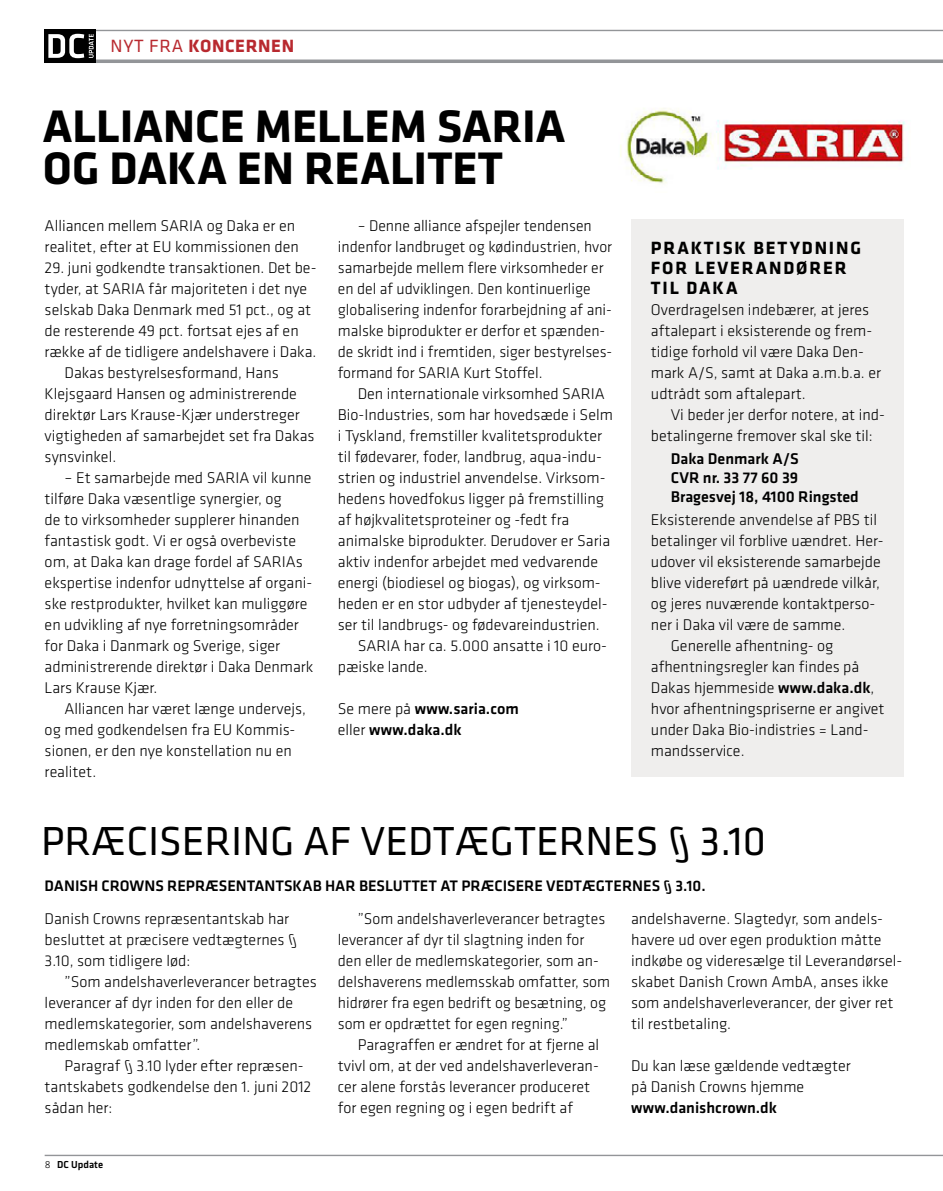
<style>
.page{position:relative;width:943px;height:1191px;background:#fff}
.page>*{position:absolute;margin:0;border:0;box-sizing:border-box;transform-origin:0 0}
.t1{font:700 47.25px/42px "Klavika";color:#000}
.t2{font:42px "Klavika";color:#000}
.t3{font:700 18.38px/20.3px "Klavika";letter-spacing:.1em;color:#000}
.t4{font:700 18.38px "Klavika";letter-spacing:.035em;color:#b8292f}
.t5{font:300 16.1px/21px "Klavika";color:#000}
.t6{font:500 16.1px/19.2px "Klavika";color:#000}
.t7{font:500 15.75px "Klavika";color:#000}
.t8{font:500 10.5px "Klavika";color:#000}
.s1{font-weight:400}
.s2{font-weight:300}
.s3{font-weight:500}
</style>
<div class="page">
<hr style="left:45px;top:1154px;width:898px;height:2px;background:#939598">
<hr style="left:45px;top:30px;width:898px;height:1px;background:#939598">
<hr style="left:45px;top:60px;width:898px;height:3px;background:#939598">
<div style="left:45px;top:30px;width:51px;height:33px;background:#000"></div>
<svg style="left:48px;top:34px;width:46px;height:24px"></svg>
<img style="left:620px;top:108px;width:285px;height:76px">
<div style="left:631px;top:220px;width:272px;height:557px;background:#efeeed"></div>
<p class="t4" style="left:111px;top:35px;width:185px"><span class="s1">NYT FRA</span> KONCERNEN</p>
<h1 class="t1" style="left:43px;top:106px;width:147px">ALLIANCE</h1>
<h1 class="t1" style="left:43px;top:106px;width:500px;text-indent:212px">MELLEM SARIA<br>OG DAKA EN REALITET</h1>
<p class="t5" style="left:45px;top:215px;width:256px">Alliancen mellem SARIA og Daka er en realitet, efter at EU kommissionen den</p>
<p class="t5" style="left:45px;top:257px;width:273px">29. juni godkendte transaktionen. Det be-</p>
<p class="t5" style="left:45px;top:278px;width:264px">tyder, at SARIA får majoriteten i det nye</p>
<p class="t5" style="left:45px;top:299px;width:268px">selskab Daka Denmark med 51 pct., og at</p>
<p class="t5" style="left:45px;top:320px;width:255px">de resterende 49 pct. fortsat ejes af en</p>
<p class="t5" style="left:45px;top:341px;width:273px">række af de tidligere andelshavere i Daka.</p>
<p class="t5" style="left:64px;top:362px;width:216px">Dakas bestyrelsesformand, Hans</p>
<p class="t5" style="left:45px;top:383px;width:254px">Klejsgaard Hansen og administrerende</p>
<p class="t5" style="left:45px;top:404px;width:256px">direktør Lars Krause-Kjær understreger</p>
<p class="t5" style="left:45px;top:425px;width:271px">vigtigheden af samarbejdet set fra Dakas</p>
<p class="t5" style="left:45px;top:446px;width:73px">synsvinkel.</p>
<p class="t5" style="left:45px;top:467px;width:270px;text-indent:20px">– Et samarbejde med SARIA vil kunne tilføre Daka væsentlige synergier, og<br>de to virksomheder supplerer hinanden fantastisk godt. Vi er også overbeviste om, at Daka kan drage fordel af SARIAs ekspertise indenfor udnyttelse af organi&shy;ske restprodukter, hvilket kan muliggøre en udvikling af nye forretningsområder for Daka i Danmark og Sverige, siger administrerende direktør i Daka Denmark Lars Krause Kjær.</p>
<p class="t5" style="left:45px;top:698px;width:263px;text-indent:20px">Alliancen har været længe undervejs, og med godkendelsen fra EU Kommis&shy;sionen, er den nye konstellation nu en realitet.</p>
<p class="t5" style="left:338px;top:215px;width:276px;text-indent:20px">– Denne alliance afspejler tendensen indenfor landbruget og kødindustrien, hvor samarbejde mellem flere virksomheder er en del af udviklingen. Den kontinuerlige globalisering indenfor forarbejdning af ani&shy;malske biprodukter er derfor et spænden&shy;de skridt ind i fremtiden, siger bestyrelses&shy;formand for SARIA Kurt Stoffel.</p>
<p class="t5" style="left:358px;top:383px;width:249px">Den internationale virksomhed SARIA</p>
<p class="t5" style="left:338px;top:404px;width:276px">Bio-Industries, som har hovedsæde i Selm</p>
<p class="t5" style="left:338px;top:425px;width:266px">i Tyskland, fremstiller kvalitetsprodukter</p>
<p class="t5" style="left:338px;top:446px;width:266px">til fødevarer, foder, landbrug, aqua-indu-</p>
<p class="t5" style="left:338px;top:467px;width:269px">strien og industriel anvendelse. Virksom-</p>
<p class="t5" style="left:338px;top:488px;width:268px">hedens hovedfokus ligger på fremstilling</p>
<p class="t5" style="left:338px;top:509px;width:233px">af højkvalitetsproteiner og -fedt fra</p>
<p class="t5" style="left:338px;top:530px;width:274px">animalske biprodukter. Derudover er Saria</p>
<p class="t5" style="left:338px;top:551px;width:262px">aktiv indenfor arbejdet med vedvarende</p>
<p class="t5" style="left:338px;top:572px;width:264px">energi (biodiesel og biogas), og virksom-</p>
<p class="t5" style="left:338px;top:593px;width:271px">heden er en stor udbyder af tjenesteydel-</p>
<p class="t5" style="left:338px;top:614px;width:263px">ser til landbrugs- og fødevareindustrien.</p>
<p class="t5" style="left:358px;top:635px;width:251px">SARIA har ca. 5.000 ansatte i 10 euro-</p>
<p class="t5" style="left:338px;top:656px;width:91px">pæiske lande.</p>
<p class="t6" style="left:338px;top:698px;width:182px;line-height:21px"><span class="s2">Se mere på</span> www.saria.com <span class="s2">eller</span> www.daka.dk</p>
<p class="t3" style="left:651px;top:238px;width:212px">PRAKTISK BETYDN ING<br>FOR LEVERANDØRER<br>TIL DAKA</p>
<p class="t5" style="left:651px;top:299px;width:232px">Overdragelsen indebærer, at jeres aftalepart i eksisterende og frem&shy;tidige forhold vil være Daka Den&shy;mark A/S, samt at Daka a.m.b.a. er udtrådt som aftalepart.</p>
<p class="t5" style="left:651px;top:404px;width:235px;text-indent:20px">Vi beder jer derfor notere, at ind&shy;betalingerne fremover skal ske til:</p>
<p class="t6" style="left:670px;top:449px;width:128px">Daka Denmark A/S<br>CVR</p>
<p class="t6" style="left:670px;top:468px;width:190px;text-indent:32px">nr. 33 77 60 39<br>Bragesvej 18, 4100 Ringsted</p>
<p class="t5" style="left:651px;top:509px;width:228px">Eksisterende anvendelse af PBS til</p>
<p class="t5" style="left:651px;top:530px;width:234px">betalinger vil forblive uændret. Her-</p>
<p class="t5" style="left:651px;top:551px;width:231px">udover vil eksisterende samarbejde</p>
<p class="t5" style="left:651px;top:572px;width:230px">blive videreført på uændrede vilkår,</p>
<p class="t5" style="left:651px;top:593px;width:226px">og jeres nuværende kontaktperso-</p>
<p class="t5" style="left:651px;top:614px;width:196px">ner i Daka vil være de samme.</p>
<p class="t5" style="left:670px;top:635px;width:164px">Generelle afhentning- og</p>
<p class="t5" style="left:651px;top:656px;width:210px">afhentningsregler kan findes på</p>
<p class="t5" style="left:651px;top:677px;width:225px">Dakas hjemmeside <span class="s3">www.daka.dk</span>,</p>
<p class="t5" style="left:651px;top:698px;width:235px">hvor afhentningspriserne er angivet</p>
<p class="t5" style="left:651px;top:719px;width:219px">under Daka Bio-indistries = Land-</p>
<p class="t5" style="left:651px;top:740px;width:95px">mandsservice.</p>
<h2 class="t2" style="left:41px;top:818px;width:726px">PRÆCISERING AF VEDTÆGTERN ES § 3.10</h2>
<p class="t7" style="left:45px;top:877px;width:662px">Danish Crowns repræsentantskab har besluttet at præcisere vedtægternes § 3.10.</p>
<p class="t5" style="left:45px;top:908px;width:254px">Danish Crowns repræsentantskab har besluttet at præcisere vedtægternes §<br>3.10, som tidligere lød:</p>
<p class="t5" style="left:45px;top:971px;width:274px;text-indent:20px">”Som andelshaverleverancer betragtes leverancer af dyr inden for den eller de medlemskategorier, som andelshaverens medlemskab omfatter”.</p>
<p class="t5" style="left:45px;top:1055px;width:268px;text-indent:20px">Paragraf § 3.10 lyder efter repræsen&shy;tantskabets godkendelse den 1. juni 2012 sådan her:</p>
<p class="t8" style="left:45px;top:1159px;width:60px"><span class="s2">8</span> DC Update</p>
<p class="t5" style="left:338px;top:908px;width:274px;text-indent:20px">”Som andelshaverleverancer betragtes leverancer af dyr til slagtning inden for den eller de medlemskategorier, som an&shy;delshaverens medlemsskab omfatter, som hidrører fra egen bedrift og besætning, og som er opdrættet for egen regning.”</p>
<p class="t5" style="left:338px;top:1034px;width:263px;text-indent:20px">Paragraffen er ændret for at fjerne al tvivl om, at der ved andelshaverleveran&shy;cer alene forstås leverancer produceret for egen regning og i egen bedrift af</p>
<p class="t5" style="left:631px;top:908px;width:273px">andelshaverne. Slagtedyr, som andels&shy;havere ud over egen produktion måtte indkøbe og videresælge til Leverandørsel&shy;skabet Danish Crown AmbA, anses ikke som andelshaverleverancer, der giver ret til restbetaling.</p>
<p class="t5" style="left:631px;top:1055px;width:221px">Du kan læse gældende vedtægter på Danish Crowns hjemme</p>
<p class="t6" style="left:631px;top:1098px;width:147px">www.danishcrown.dk</p>
</div>
